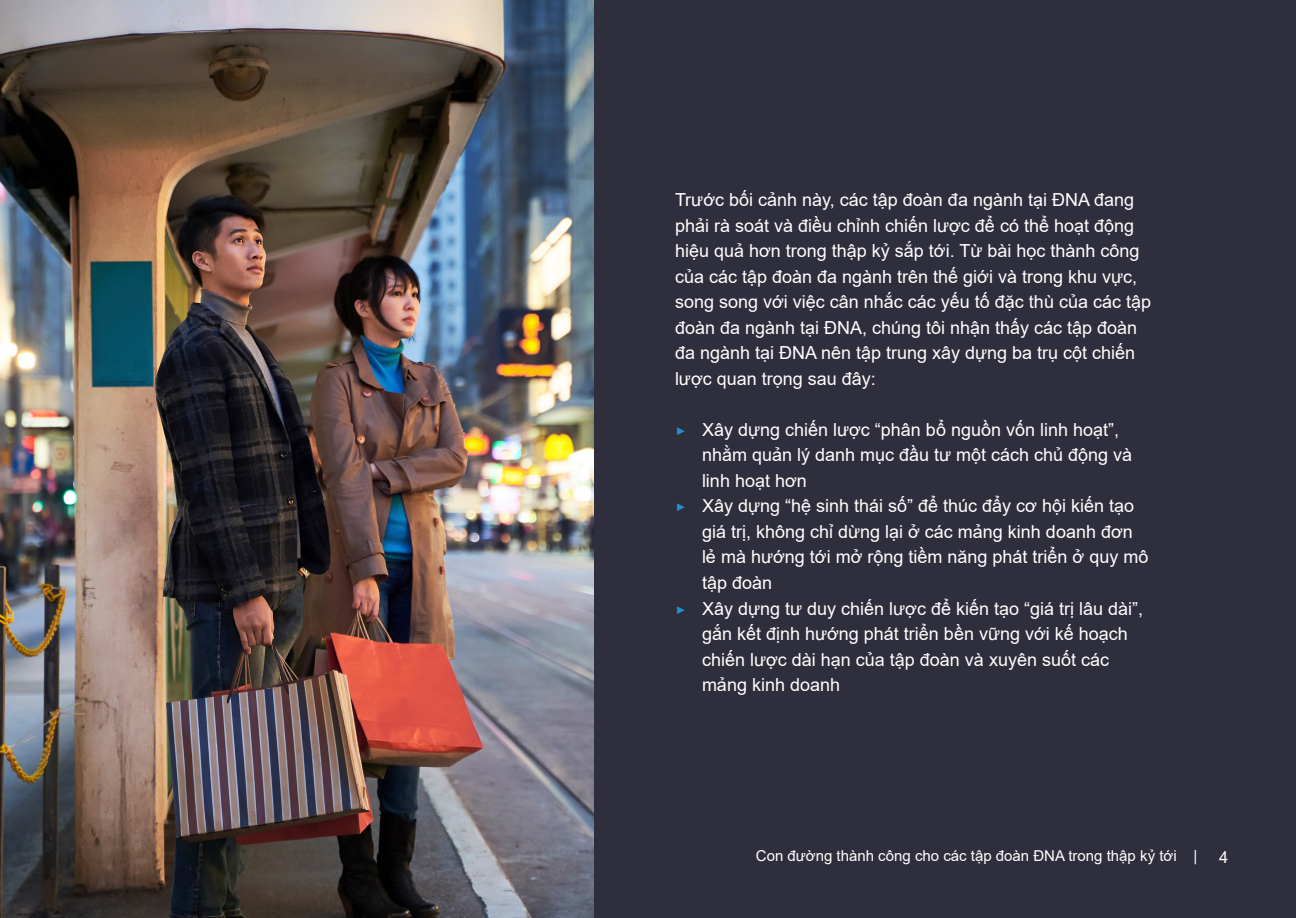
<style>
.page{position:relative;width:1296px;height:918px;background:#fff}
.page>*{position:absolute;margin:0;border:0;box-sizing:border-box;transform-origin:0 0}
.t1{font:18px/25.5px "Arial";color:#fff}
.t2{font:16.5px "Arial";color:#fff}
.t3{font:15px "Arial";color:#fff}
.s1{font-family:"Montserrat";font-weight:100;color:#2291d0}
</style>
<div class="page">
<div style="left:108px;top:0;width:1188px;height:918px;background:#2e2e3c"></div>
<img style="left:0;top:0;width:594px;height:918px">
<p class="t1" style="left:675px;top:187px;width:478px">Trước bối cảnh này, các tập đoàn đa ngành tại ĐNA đang phải rà soát và điều chỉnh chiến lược để có thể hoạt động hiệu quả hơn trong thập kỷ sắp tới. Từ bài học thành công của các tập đoàn đa ngành trên thế giới và trong khu vực, song song với việc cân nhắc các yếu tố đặc thù của các tập đoàn đa ngành tại ĐNA, chúng tôi nhận thấy các tập đoàn đa ngành tại ĐNA nên tập trung xây dựng ba trụ cột chiến lược quan trọng sau đây:</p>
<p class="t1" style="left:675px;top:417px;width:446px"><span class="s1">▶</span> Xây dựng chiến lược “phân bổ nguồn vốn linh hoạt”,</p>
<p class="t1" style="left:702px;top:442px;width:432px">nhằm quản lý danh mục đầu tư một cách chủ động và</p>
<p class="t1" style="left:702px;top:468px;width:106px">linh hoạt hơn</p>
<p class="t1" style="left:675px;top:493px;width:461px"><span class="s1">▶</span> Xây dựng “hệ sinh thái số” để thúc đẩy cơ hội kiến tạo</p>
<p class="t1" style="left:702px;top:519px;width:432px">giá trị, không chỉ dừng lại ở các mảng kinh doanh đơn</p>
<p class="t1" style="left:702px;top:544px;width:448px">lẻ mà hướng tới mở rộng tiềm năng phát triển ở quy mô</p>
<p class="t1" style="left:702px;top:570px;width:72px">tập đoàn</p>
<p class="t1" style="left:675px;top:595px;width:470px"><span class="s1">▶</span> Xây dựng tư duy chiến lược để kiến tạo “giá trị lâu dài”,</p>
<p class="t1" style="left:702px;top:621px;width:427px">gắn kết định hướng phát triển bền vững với kế hoạch</p>
<p class="t1" style="left:702px;top:646px;width:409px">chiến lược dài hạn của tập đoàn và xuyên suốt các</p>
<p class="t1" style="left:702px;top:672px;width:140px">mảng kinh doanh</p>
<p class="t3" style="left:756px;top:846px;width:443px">Con đường thành công cho các tập đoàn ĐNA trong thập kỷ tới |</p>
<p class="t2" style="left:1219px;top:845px;width:11px">4</p>
</div>
